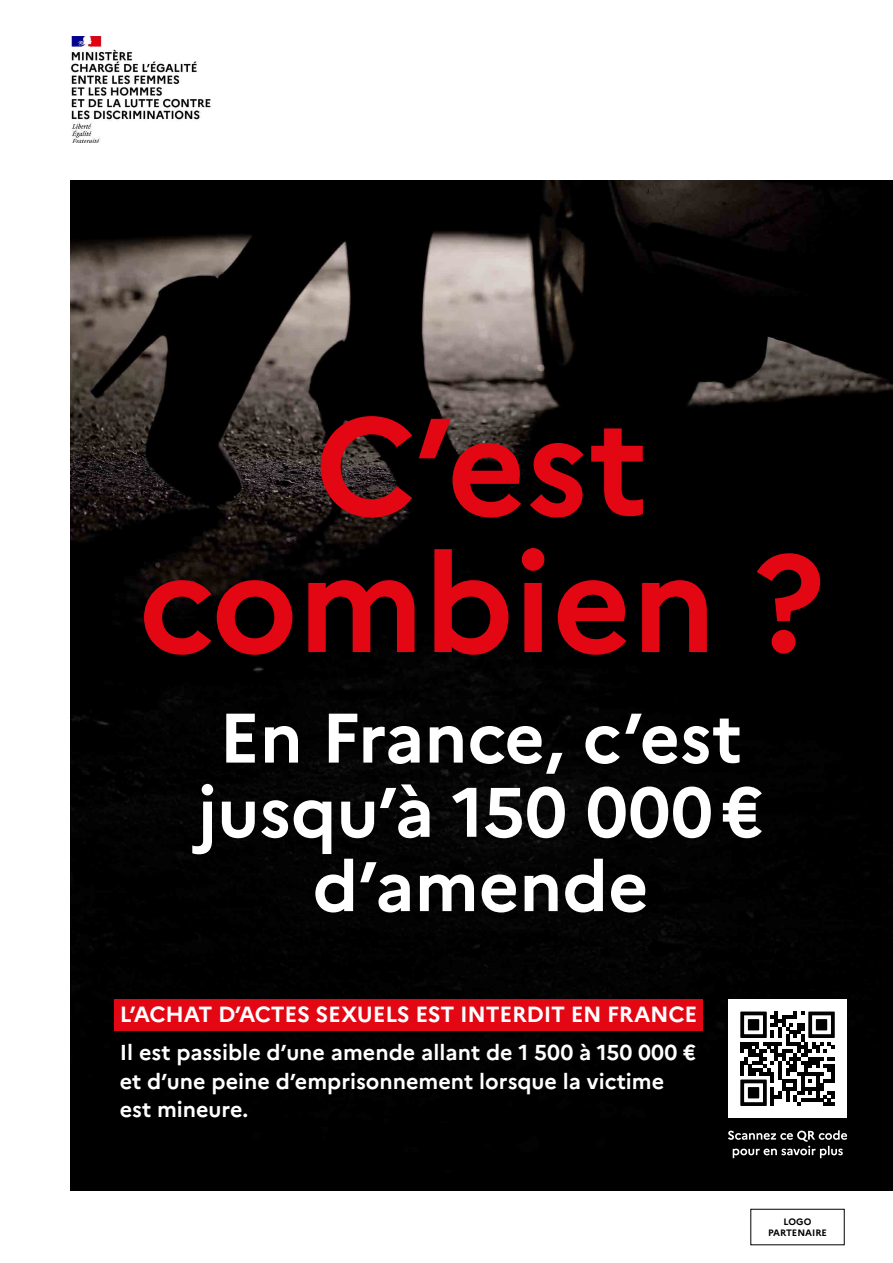
<style>
.page{position:relative;width:893px;height:1263px;background:#fff}
.page>*{position:absolute;margin:0;border:0;box-sizing:border-box;transform-origin:0 0}
.t1{font:700 137.1px/137.1px "Marianne";color:#e30613;text-align:center}
.t2{font:700 69.9px/74.2px "Marianne";color:#fff;text-align:center}
.t3{font:700 21.9px "Marianne";letter-spacing:-.01em;color:#fff}
.t4{font:700 21.6px/28.5px "Marianne";color:#fff}
.t5{font:700 9.3px/11.1px "Marianne";color:#000;text-align:center}
</style>
<div class="page">
<img style="left:71px;top:180px;width:822px;height:1011px">
<div style="left:114px;top:999px;width:589px;height:31px;background:#e30613"></div>
<div style="left:728px;top:1000px;width:118px;height:118px;background:#fff"></div>
<svg style="left:740px;top:1011px;width:95px;height:95px"></svg>
<svg style="left:728px;top:1130px;width:119px;height:28px;background:#393939"></svg>
<img style="left:71px;top:37px;width:140px;height:106px">
<p class="t1" style="left:139px;top:397px;width:687px">C’est combien ?</p>
<p class="t2" style="left:198px;top:700px;width:567px">En France, c’est jusqu’à 150 000€ d’amende</p>
<p class="t3" style="left:120px;top:1001px;width:579px">L’ACHAT D’ACTES SEXUELS EST INTERDIT EN FRANCE</p>
<p class="t4" style="left:120px;top:1038px;width:578px">Il est passible d’une amende allant de 1 500 à 150 000 € et d’une peine d’emprisonnement lorsque la victime est mineure.</p>
<p class="t5" style="left:768px;top:1216px;width:60px">LOGO<br>PARTENAIRE</p>
</div>
